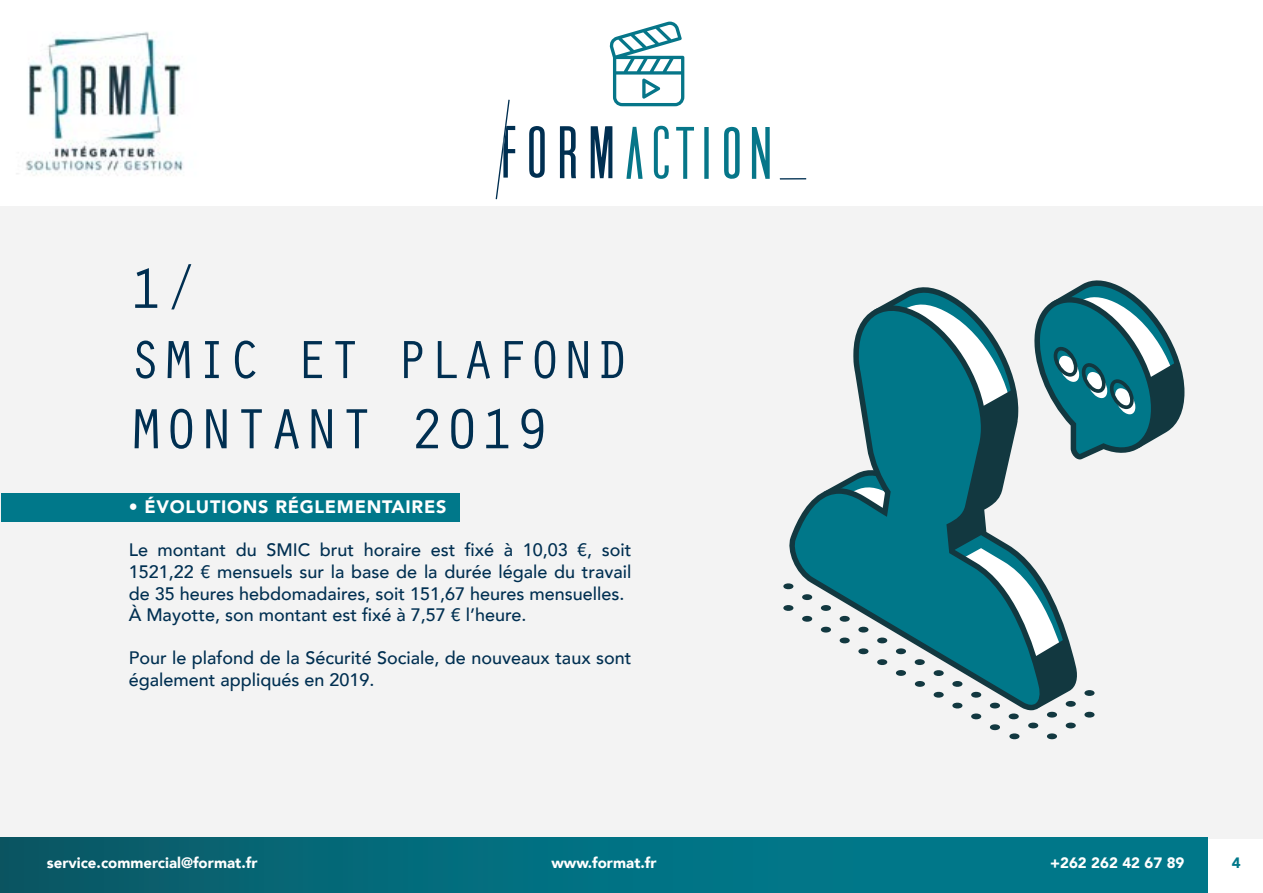
<style>
.page{position:relative;width:1263px;height:893px;background:#fff}
.page>*{position:absolute;margin:0;border:0;box-sizing:border-box;transform-origin:0 0}
.t1{font:58.5px "Orator Std";color:#002f51}
.t2{font:55.5px "Orator Std";color:#002f51}
.t3{font:500 18px/21.6px "Avenir";color:#002f51}
.t4{font:900 18px "Avenir";letter-spacing:.04em;color:#fff}
.t5{font:900 15px "Avenir";color:#fff}
.t6{font:900 15px "Avenir";color:#00788a}
</style>
<div class="page">
<div style="left:0;top:207px;width:1263px;height:632px;background:#f3f3f3"></div>
<img style="left:16px;top:32px;width:167px;height:144px">
<svg style="left:591px;top:126px;width:21px;height:52px"></svg>
<svg style="left:560px;top:126px;width:16px;height:52px"></svg>
<hr style="left:780px;top:178px;width:26px;height:2px;background:#002f51">
<svg style="left:496px;top:100px;width:19px;height:99px"></svg>
<svg style="left:529px;top:126px;width:16px;height:52px"></svg>
<svg style="left:704px;top:127px;width:5px;height:52px"></svg>
<svg style="left:752px;top:127px;width:18px;height:52px"></svg>
<svg style="left:626px;top:127px;width:17px;height:52px"></svg>
<svg style="left:724px;top:127px;width:16px;height:52px"></svg>
<svg style="left:654px;top:126px;width:15px;height:53px"></svg>
<svg style="left:676px;top:127px;width:18px;height:52px"></svg>
<svg style="left:609px;top:22px;width:75px;height:84px"></svg>
<div style="left:1px;top:493px;width:458px;height:29px;background:#00788a"></div>
<div style="left:1px;top:837px;width:1206px;height:56px;background:linear-gradient(to right,#095d6b,#007e92)"></div>
<svg style="left:886px;top:287px;width:191px;height:395px"></svg>
<svg style="left:787px;top:303px;width:259px;height:407px"></svg>
<svg style="left:949px;top:389px;width:67px;height:162px"></svg>
<svg style="left:1031px;top:280px;width:153px;height:179px"></svg>
<svg style="left:990px;top:724px;width:10px;height:6px"></svg>
<svg style="left:1008px;top:713px;width:11px;height:7px"></svg>
<svg style="left:971px;top:713px;width:11px;height:7px"></svg>
<svg style="left:989px;top:702px;width:11px;height:7px"></svg>
<svg style="left:952px;top:702px;width:11px;height:7px"></svg>
<svg style="left:971px;top:691px;width:11px;height:7px"></svg>
<svg style="left:933px;top:691px;width:11px;height:7px"></svg>
<svg style="left:952px;top:681px;width:11px;height:6px"></svg>
<svg style="left:914px;top:681px;width:11px;height:6px"></svg>
<svg style="left:933px;top:670px;width:11px;height:6px"></svg>
<svg style="left:895px;top:670px;width:11px;height:6px"></svg>
<svg style="left:914px;top:659px;width:11px;height:6px"></svg>
<svg style="left:877px;top:659px;width:11px;height:6px"></svg>
<svg style="left:895px;top:648px;width:11px;height:6px"></svg>
<svg style="left:858px;top:648px;width:11px;height:6px"></svg>
<svg style="left:877px;top:637px;width:11px;height:7px"></svg>
<svg style="left:839px;top:637px;width:11px;height:7px"></svg>
<svg style="left:858px;top:626px;width:11px;height:7px"></svg>
<svg style="left:820px;top:626px;width:11px;height:7px"></svg>
<svg style="left:839px;top:616px;width:11px;height:6px"></svg>
<svg style="left:802px;top:616px;width:11px;height:6px"></svg>
<svg style="left:820px;top:605px;width:11px;height:6px"></svg>
<svg style="left:783px;top:605px;width:11px;height:6px"></svg>
<svg style="left:802px;top:594px;width:11px;height:6px"></svg>
<svg style="left:783px;top:583px;width:11px;height:6px"></svg>
<svg style="left:1084px;top:711px;width:11px;height:7px"></svg>
<svg style="left:1009px;top:733px;width:11px;height:6px"></svg>
<svg style="left:1028px;top:639px;width:48px;height:100px"></svg>
<svg style="left:1084px;top:690px;width:11px;height:6px"></svg>
<h1 class="t1" style="left:129px;top:247px;width:72px">1/</h1>
<h2 class="t2" style="left:129px;top:320px;width:501px">SMIC ET PLAFOND</h2>
<h1 class="t1" style="left:129px;top:387px;width:423px">MONTANT 2019</h1>
<p class="t4" style="left:129px;top:491px;width:319px">• ÉVOLUTIONS RÉGLEMENTAIRES</p>
<p class="t3" style="left:129px;top:538px;width:504px">Le montant du SMIC brut horaire est fixé à 10,03 €, soit 1521,22 € mensuels sur la base de la durée légale du travail de 35 heures hebdomadaires, soit 151,67 heures mensuelles.<br>À Mayotte, son montant est fixé à 7,57 € l’heure.</p>
<p class="t3" style="left:129px;top:646px;width:504px">Pour le plafond de la Sécurité Sociale, de nouveaux taux sont également appliqués en 2019.</p>
<p class="t5" style="left:47px;top:850px;width:212px">service.commercial@format.fr</p>
<p class="t5" style="left:551px;top:850px;width:107px">www.format.fr</p>
<p class="t5" style="left:1050px;top:850px;width:136px">+262 262 42 67 89</p>
<p class="t6" style="left:1232px;top:850px;width:10px">4</p>
</div>
